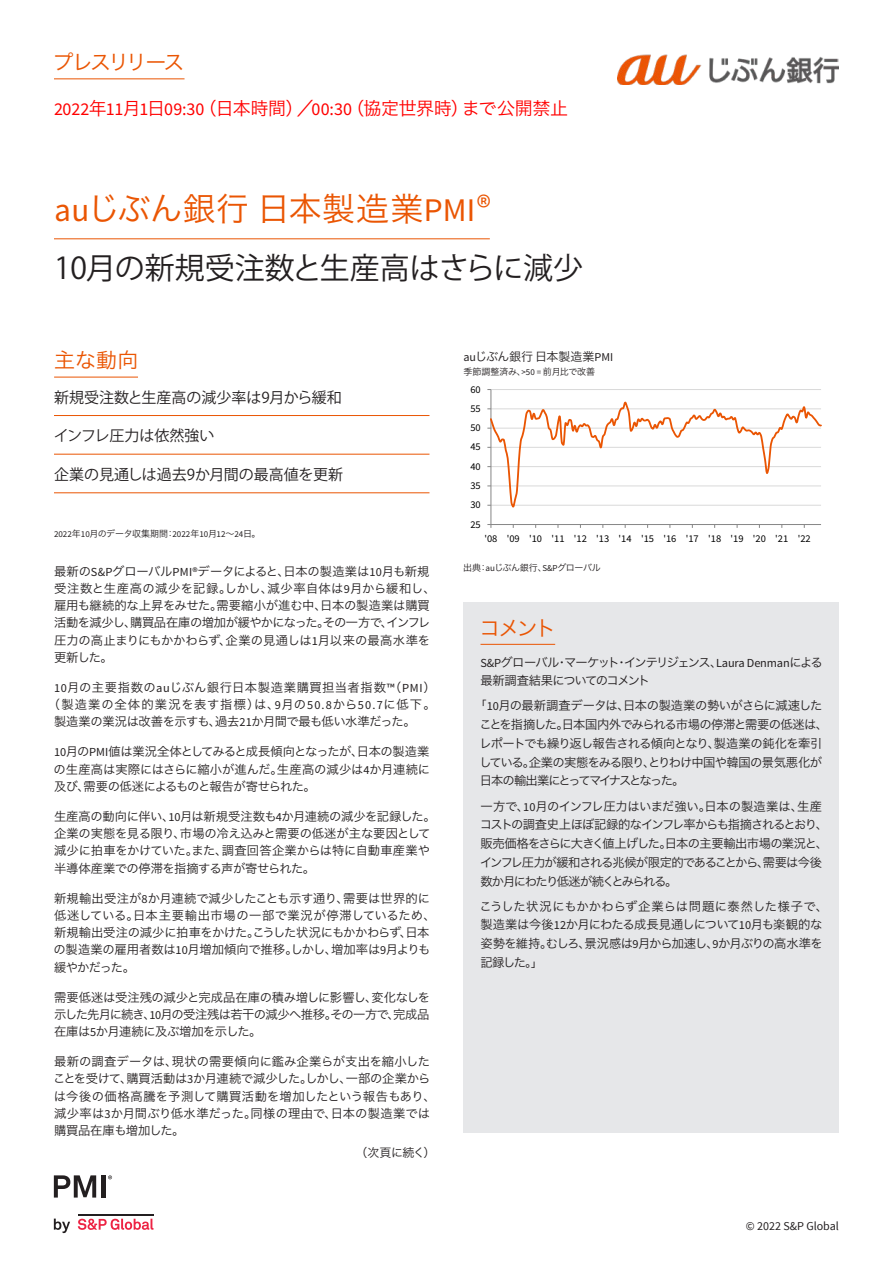
<style>
.page{position:relative;width:893px;height:1263px;background:#fff}
.page>*{position:absolute;margin:0;border:0;box-sizing:border-box;transform-origin:0 0}
.t1{font:33px "Hira Kaku Pro W3";letter-spacing:.005em;color:#ea5503}
.t2{font:30px "Koz Go Pro";color:#231f20}
.Section_header{font:21px "Hira Kaku Pro W3";letter-spacing:-.1em;color:#ea5503}
.Section_header-2{font:21px "Hira Kaku Pro W3";letter-spacing:-.135em;color:#ea5503}
.t3{font:18px "Hira Kaku Pro W3";letter-spacing:-.02em;color:#f00}
.Key_findings{font:15px "Koz Go Pro";color:#231f20}
.Body_copy_2{font:12.3px/17.2px "Hira Kaku Pro W3";letter-spacing:-.015em;color:#231f20}
.Comment{font:12.3px/18.8px "Hira Kaku Pro W3";letter-spacing:-.065em;color:#231f20}
.Comment-2{font:12.3px/18.8px "Hira Kaku Pro W3";letter-spacing:-.025em;color:#231f20}
.Comment-3{font:12.3px/18.8px "Hira Kaku Pro W3";letter-spacing:-.115em;color:#231f20}
.Body_copy_2-2{font:12.3px "Hira Kaku Pro W3";letter-spacing:.065em;color:#231f20}
.Body_copy_2-3{font:12.3px "Hira Kaku Pro W3";letter-spacing:.035em;color:#231f20}
.Body_copy_2-4{font:12.3px "Hira Kaku Pro W3";letter-spacing:-.035em;color:#231f20}
.Chart_title{font:12px "Hira Kaku Pro W3";color:#231f20}
.t4{font:12px "Source Sans Pro";color:#231f20}
.Chart_title-2{font:12px "Hira Kaku Pro W3";letter-spacing:-.03em;color:#231f20}
.t5{font:10.35px "Source Sans Pro";letter-spacing:-.005em;color:#000}
.Boiler{font:9px "Source Sans Pro";color:#231f20}
.Axis_title{font:9px "Hira Kaku Pro W3";letter-spacing:-.035em;color:#231f20}
.Axis_title-2{font:9px "Hira Kaku Pro W3";letter-spacing:-.015em;color:#231f20}
.s1{font-family:"Source Sans Pro"}
.s2{font-family:"Hira Kaku Pro W3"}
</style>
<div class="page">
<img style="left:618px;top:54px;width:221px;height:31px">
<svg style="left:54px;top:1218px;width:16px;height:15px"></svg>
<svg style="left:78px;top:1218px;width:75px;height:12px"></svg>
<hr style="left:78px;top:1213px;width:75px;height:2px;background:#231f20">
<svg style="left:54px;top:1175px;width:42px;height:22px"></svg>
<div style="left:101px;top:1175px;width:5px;height:22px;background:#231f20"></div>
<svg style="left:108px;top:1175px;width:4px;height:4px"></svg>
<hr style="left:491px;top:389px;width:330px;height:1px;background:#d9d9d9">
<hr style="left:491px;top:389px;width:1px;height:135px;background:#868686">
<hr style="left:491px;top:524px;width:330px;height:1px;background:#868686">
<svg style="left:487px;top:400px;width:335px;height:107px"></svg>
<hr style="left:54px;top:377px;width:84px;height:1px;background:#ea5503">
<hr style="left:54px;top:79px;width:131px;height:1px;background:#ea5503">
<hr style="left:54px;top:238px;width:436px;height:1px;background:#ea5503">
<hr style="left:54px;top:415px;width:375px;height:1px;background:#ea5503">
<hr style="left:54px;top:454px;width:375px;height:1px;background:#ea5503">
<hr style="left:54px;top:492px;width:375px;height:1px;background:#ea5503">
<div style="left:463px;top:602px;width:376px;height:56px;background:#e6e7e9"></div>
<hr style="left:480px;top:644px;width:75px;height:1px;background:#ea5503">
<div style="left:463px;top:658px;width:376px;height:474px;background:#e6e7e9"></div>
<p class="Section_header-2" style="left:53px;top:44px;width:134px">プレスリリース</p>
<p class="t3" style="left:54px;top:93px;width:516px"><span class="s1">2022</span>年<span class="s1">11</span>月<span class="s1">1</span>日<span class="s1">09:30</span>（日本時間）／<span class="s1">00:30</span>（協定世界時）まで公開禁止</p>
<p class="t1" style="left:54px;top:180px;width:438px"><span class="s1">au</span>じぶん銀行日本製造業<span class="s1">PMI®</span></p>
<p class="t2" style="left:54px;top:249px;width:531px">10月の新規受注数と生産高はさらに減少</p>
<p class="Section_header" style="left:54px;top:342px;width:86px">主な動向</p>
<p class="Chart_title" style="left:463px;top:346px;width:151px"><span class="s1">au</span>じぶん銀行日本製造業<span class="s1">PMI</span></p>
<p class="Axis_title-2" style="left:463px;top:363px;width:133px">季節調整済み、<span class="s1">&gt;50 =</span> 前月比で改善</p>
<p class="Key_findings" style="left:54px;top:387px;width:289px">新規受注数と生産高の減少率は9月から緩和</p>
<p class="Key_findings" style="left:54px;top:426px;width:162px">インフレ圧力は依然強い</p>
<p class="Key_findings" style="left:54px;top:465px;width:291px">企業の見通しは過去9か月間の最高値を更新</p>
<p class="t5" style="left:470px;top:383px;width:12px">60</p>
<p class="t5" style="left:470px;top:402px;width:12px">55</p>
<p class="t5" style="left:470px;top:421px;width:12px">50</p>
<p class="t5" style="left:470px;top:440px;width:12px">45</p>
<p class="t5" style="left:470px;top:460px;width:12px">40</p>
<p class="t5" style="left:470px;top:479px;width:12px">35</p>
<p class="t5" style="left:470px;top:498px;width:12px">30</p>
<p class="Boiler" style="left:54px;top:528px;width:208px">2022<span class="s2">年</span>10<span class="s2">月のデータ収集期間：</span>2022<span class="s2">年</span>10<span class="s2">月</span>12<span class="s2">～</span>24<span class="s2">日。</span></p>
<p class="t5" style="left:470px;top:518px;width:12px">25</p>
<p class="t5" style="left:484px;top:532px;width:328px">'08 '09 '10 '11 '12 '13 '14 '15 '16 '17 '18 '19 '20 '21 '22</p>
<p class="Body_copy_2" style="left:54px;top:561px;width:383px">最新の<span class="s1">S&amp;P</span>グローバル<span class="s1">PMI®</span>データによると、日本の製造業は<span class="s1">10</span>月も新規受注数と生産高の減少を記録。しかし、減少率自体は<span class="s1">9</span>月から緩和し、雇用も継続的な上昇をみせた。需要縮小が進む中、日本の製造業は購買活動を減少し、購買品在庫の増加が緩やかになった。その一方で、インフレ圧力の高止まりにもかかわらず、企業の見通しは<span class="s1">1</span>月以来の最高水準を更新した。</p>
<p class="Body_copy_2-3" style="left:54px;top:676px;width:383px"><span class="s1">10</span>月の主要指数の<span class="s1">au</span>じぶん銀行日本製造業購買担当者指数<span class="s1">™</span>（<span class="s1">PMI</span>）</p>
<p class="Body_copy_2-2" style="left:48px;top:693px;width:389px">（製造業の全体的業況を表す指標）は、<span class="s1">9</span>月の<span class="s1">50.8</span>から<span class="s1">50.7</span>に低下。</p>
<p class="Body_copy_2-4" style="left:54px;top:711px;width:363px">製造業の業況は改善を示すも、過去<span class="s1">21</span>か月間で最も低い水準だった。</p>
<p class="Body_copy_2" style="left:54px;top:742px;width:378px;text-align:justify"><span class="s1">10</span>月の<span class="s1">PMI</span>値は業況全体としてみると成長傾向となったが、日本の製造業の生産高は実際にはさらに縮小が進んだ。生産高の減少は<span class="s1">4</span>か月連続に及び、需要の低迷によるものと報告が寄せられた。</p>
<p class="Body_copy_2" style="left:54px;top:807px;width:383px">生産高の動向に伴い、<span class="s1">10</span>月は新規受注数も<span class="s1">4</span>か月連続の減少を記録した。企業の実態を見る限り、市場の冷え込みと需要の低迷が主な要因として減少に拍車をかけていた。また、調査回答企業からは特に自動車産業や半導体産業での停滞を指摘する声が寄せられた。</p>
<p class="Body_copy_2" style="left:54px;top:888px;width:384px">新規輸出受注が<span class="s1">8</span>か月連続で減少したことも示す通り、需要は世界的に低迷している。日本主要輸出市場の一部で業況が停滞しているため、新規輸出受注の減少に拍車をかけた。こうした状況にもかかわらず、日本の製造業の雇用者数は<span class="s1">10</span>月増加傾向で推移。しかし、増加率は<span class="s1">9</span>月よりも緩やかだった。</p>
<p class="Body_copy_2" style="left:54px;top:987px;width:378px;text-align:justify">需要低迷は受注残の減少と完成品在庫の積み増しに影響し、変化なしを示した先月に続き、<span class="s1">10</span>月の受注残は若干の減少へ推移。その一方で、完成品在庫は<span class="s1">5</span>か月連続に及ぶ増加を示した。</p>
<p class="Body_copy_2" style="left:53px;top:1052px;width:384px">最新の調査データは、現状の需要傾向に鑑み企業らが支出を縮小したことを受けて、購買活動は<span class="s1">3</span>か月連続で減少した。しかし、一部の企業からは今後の価格高騰を予測して購買活動を増加したという報告もあり、減少率は<span class="s1">3</span>か月間ぶり低水準だった。同様の理由で、日本の製造業では購買品在庫も増加した。</p>
<p class="Axis_title" style="left:463px;top:559px;width:139px">出典：<span class="s1">au</span>じぶん銀行、<span class="s1">S&amp;P</span>グローバル</p>
<p class="Section_header" style="left:479px;top:609px;width:79px">コメント</p>
<p class="Comment-3" style="left:480px;top:652px;width:344px"><span class="s1">S&amp;P</span>グローバル・マーケット・インテリジェンス、<span class="s1">Laura Denman</span>による最新調査結果についてのコメント</p>
<p class="Comment" style="left:480px;top:695px;width:350px;text-indent:-5px">「<span class="s1">10</span>月の最新調査データは、日本の製造業の勢いがさらに減速したことを指摘した。日本国内外でみられる市場の停滞と需要の低迷は、レポートでも繰り返し報告される傾向となり、製造業の鈍化を牽引している。企業の実態をみる限り、とりわけ中国や韓国の景気悪化が日本の輸出業にとってマイナスとなった。</p>
<p class="Comment" style="left:480px;top:796px;width:350px">一方で、<span class="s1">10</span>月のインフレ圧力はいまだ強い。日本の製造業は、生産コストの調査史上ほぼ記録的なインフレ率からも指摘されるとおり、販売価格をさらに大きく値上げした。日本の主要輸出市場の業況と、インフレ圧力が緩和される兆候が限定的であることから、需要は今後数か月にわたり低迷が続くとみられる。</p>
<p class="Comment-2" style="left:480px;top:896px;width:350px">こうした状況にもかかわらず企業らは問題に泰然した様子で、製造業は今後<span class="s1">12</span>か月にわたる成長見通しについて<span class="s1">10</span>月も楽観的な姿勢を維持。むしろ、景況感は<span class="s1">9</span>月から加速し、<span class="s1">9</span>か月ぶりの高水準を記録した。」</p>
<p class="Chart_title-2" style="left:355px;top:1142px;width:82px">（次頁に続く）</p>
<p class="t4" style="left:746px;top:1218px;width:95px">© 2022 S&amp;P Global</p>
</div>
